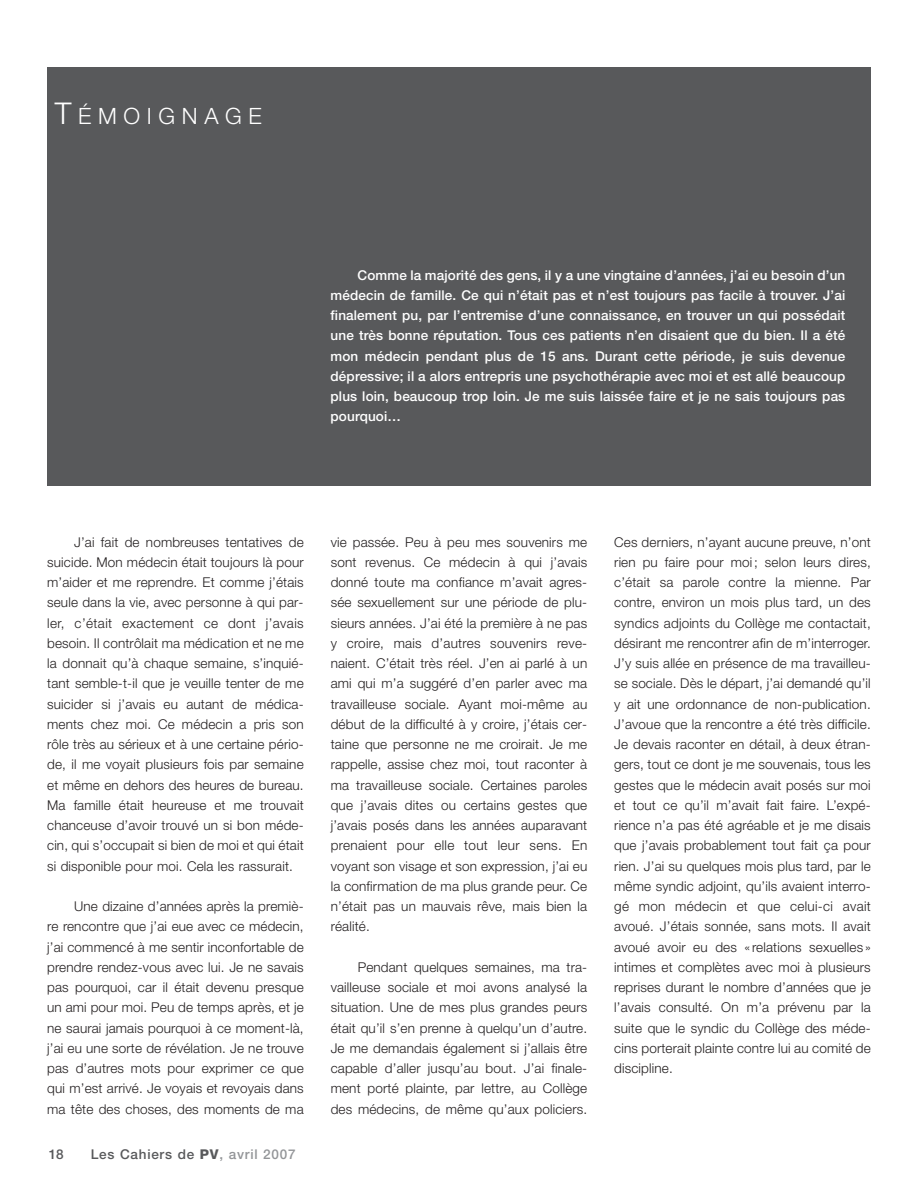
<style>
.page{position:relative;width:918px;height:1188px;background:#fff}
.page>*{position:absolute;margin:0;border:0;box-sizing:border-box;transform-origin:0 0}
.t1{font:300 22.5px "Helvetica Neue";letter-spacing:.295em;color:#fff}
.t2{font:300 13.5px/20.2px "Helvetica Neue";letter-spacing:.01em;color:#231f20;text-align:justify}
.t3{font:500 13.5px/20.2px "Helvetica Neue";letter-spacing:.01em;color:#fff;text-align:justify}
.t4{font:500 13.5px "Helvetica Neue";letter-spacing:.055em;color:#58595b}
.s1{font-size:30px}
.s2{font-weight:800}
.s3{color:#939598}
</style>
<div class="page">
<div style="left:47px;top:68px;width:824px;height:418px;background:#58595b"></div>
<h1 class="t1" style="left:55px;top:107px;width:209px"><span class="s1">T</span>ÉMOIGNAGE</h1>
<p class="t3" style="left:331px;top:266px;width:516px;text-indent:27px">Comme la majorité des gens, il y a une vingtaine d’années, j’ai eu besoin d’un médecin de famille. Ce qui n’était pas et n’est toujours pas facile à trouver. J’ai finalement pu, par l’entremise d’une connaissance, en trouver un qui possédait une très bonne réputation. Tous ces patients n’en disaient que du bien. Il a été mon médecin pendant plus de 15 ans. Durant cette période, je suis devenue dépressive; il a alors entrepris une psychothérapie avec moi et est allé beaucoup plus loin, beaucoup trop loin. Je me suis laissée faire et je ne sais toujours pas pourquoi…</p>
<p class="t2" style="left:47px;top:533px;width:258px;text-indent:27px">J’ai fait de nombreuses tentatives de suicide. Mon médecin était toujours là pour m’aider et me reprendre. Et comme j’étais seule dans la vie, avec personne à qui par&shy;ler, c’était exactement ce dont j’avais besoin. Il contrôlait ma médication et ne me la donnait qu’à chaque semaine, s’inquié&shy;tant semble-t-il que je veuille tenter de me suicider si j’avais eu autant de médica&shy;ments chez moi. Ce médecin a pris son rôle très au sérieux et à une certaine pério&shy;de, il me voyait plusieurs fois par semaine et même en dehors des heures de bureau.<br>Ma famille était heureuse et me trouvait chanceuse d’avoir trouvé un si bon méde&shy;cin, qui s’occupait si bien de moi et qui était si disponible pour moi. Cela les rassurait.</p>
<p class="t2" style="left:47px;top:897px;width:258px;text-indent:27px">Une dizaine d’années après la premiè&shy;re rencontre que j’ai eue avec ce médecin, j’ai commencé à me sentir inconfortable de prendre rendez-vous avec lui. Je ne savais pas pourquoi, car il était devenu presque un ami pour moi. Peu de temps après, et je ne saurai jamais pourquoi à ce moment-là, j’ai eu une sorte de révélation. Je ne trouve pas d’autres mots pour exprimer ce que qui m’est arrivé. Je voyais et revoyais dans ma tête des choses, des moments de ma</p>
<p class="t4" style="left:49px;top:1149px;width:17px">18</p>
<p class="t4" style="left:91px;top:1149px;width:206px">Les Cahiers de <span class="s2">PV</span><span class="s3">, avril 2007</span></p>
<p class="t2" style="left:331px;top:533px;width:258px">vie passée. Peu à peu mes souvenirs me sont revenus. Ce médecin à qui j’avais donné toute ma confiance m’avait agres&shy;sée sexuellement sur une période de plu&shy;sieurs années. J’ai été la première à ne pas y croire, mais d’autres souvenirs reve&shy;naient. C’était très réel. J’en ai parlé à un ami qui m’a suggéré d’en parler avec ma travailleuse sociale. Ayant moi-même au début de la difficulté à y croire, j’étais cer&shy;taine que personne ne me croirait. Je me rappelle, assise chez moi, tout raconter à ma travailleuse sociale. Certaines paroles que j’avais dites ou certains gestes que j’avais posés dans les années auparavant prenaient pour elle tout leur sens. En voyant son visage et son expression, j’ai eu la confirmation de ma plus grande peur. Ce n’était pas un mauvais rêve, mais bien la réalité.</p>
<p class="t2" style="left:331px;top:958px;width:258px;text-indent:27px">Pendant quelques semaines, ma tra&shy;vailleuse sociale et moi avons analysé la situation. Une de mes plus grandes peurs était qu’il s’en prenne à quelqu’un d’autre.<br>Je me demandais également si j’allais être capable d’aller jusqu’au bout. J’ai finale&shy;ment porté plainte, par lettre, au Collège des médecins, de même qu’aux policiers.</p>
<p class="t2" style="left:614px;top:533px;width:258px">Ces derniers, n’ayant aucune preuve, n’ont rien pu faire pour moi; selon leurs dires, c’était sa parole contre la mienne. Par contre, environ un mois plus tard, un des syndics adjoints du Collège me contactait, désirant me rencontrer afin de m’interroger.<br>J’y suis allée en présence de ma travailleu&shy;se sociale. Dès le départ, j’ai demandé qu’il y ait une ordonnance de non-publication.<br>J’avoue que la rencontre a été très difficile.<br>Je devais raconter en détail, à deux étran&shy;gers, tout ce dont je me souvenais, tous les gestes que le médecin avait posés sur moi et tout ce qu’il m’avait fait faire. L’expé&shy;rience n’a pas été agréable et je me disais que j’avais probablement tout fait ça pour rien. J’ai su quelques mois plus tard, par le même syndic adjoint, qu’ils avaient interro&shy;gé mon médecin et que celui-ci avait avoué. J’étais sonnée, sans mots. Il avait avoué avoir eu des «relations sexuelles» intimes et complètes avec moi à plusieurs reprises durant le nombre d’années que je l’avais consulté. On m’a prévenu par la suite que le syndic du Collège des méde&shy;cins porterait plainte contre lui au comité de discipline.</p>
</div>
